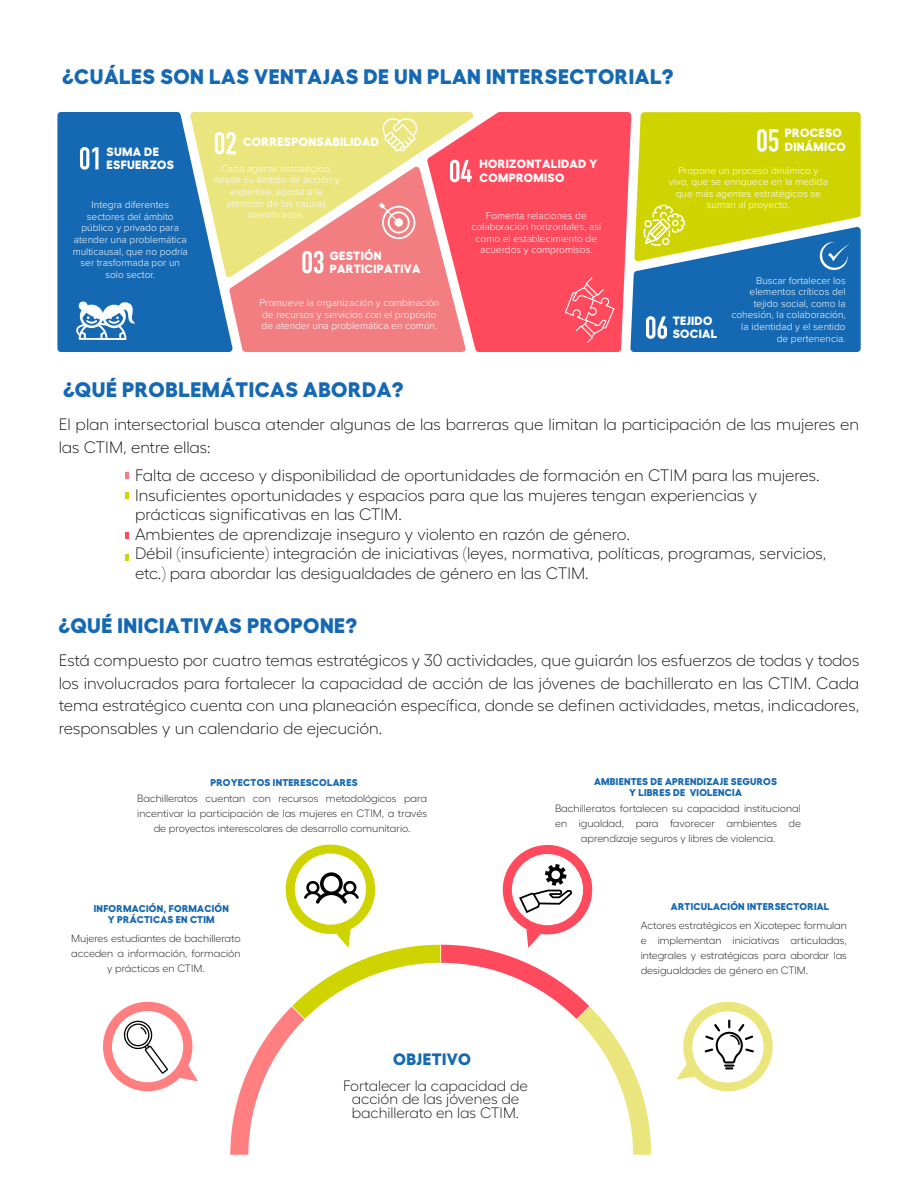
<style>
.page{position:relative;width:918px;height:1188px;background:#fff}
.page>*{position:absolute;margin:0;border:0;box-sizing:border-box;transform-origin:0 0}
.t1{font:800 21px "Fellix";letter-spacing:.025em;color:#1568b2}
.t2{font:300 16.5px/19.5px "Fellix";color:#030508}
.t3{font:800 16.5px "Fellix";letter-spacing:.025em;color:#1568b2}
.t4{font:300 15px/13.5px "Fellix";color:#030508;text-align:center}
.t5{font:800 12px/13.5px "Fellix";letter-spacing:.025em;color:#fff}
.t6{font:300 10.5px/15px "Fellix";color:#030508;text-align:center}
.t7{font:300 10.2px/11.6px "Proxima Nova";color:#fff;text-align:center}
.t8{font:800 9.9px/10.5px "Fellix";letter-spacing:.025em;color:#1568b2;text-align:center}
</style>
<div class="page">
<div style="left:236px;top:112px;width:191px;height:54px;background:#eae57c"></div>
<svg style="left:236px;top:166px;width:191px;height:186px;background:#f0a087"></svg>
<svg style="left:302px;top:251px;width:21px;height:22px"></svg>
<svg style="left:427px;top:112px;width:203px;height:240px;background:#fd5d6b"></svg>
<svg style="left:450px;top:160px;width:22px;height:22px"></svg>
<svg style="left:57px;top:112px;width:179px;height:240px;background:#4082b3"></svg>
<svg style="left:565px;top:277px;width:50px;height:66px;background:#ff5e6f"></svg>
<svg style="left:379px;top:203px;width:36px;height:36px"></svg>
<svg style="left:382px;top:118px;width:35px;height:33px"></svg>
<svg style="left:630px;top:112px;width:231px;height:240px;background:#85aa60"></svg>
<svg style="left:126px;top:472px;width:3px;height:7px"></svg>
<svg style="left:126px;top:493px;width:3px;height:6px"></svg>
<svg style="left:126px;top:532px;width:3px;height:6px"></svg>
<svg style="left:126px;top:554px;width:3px;height:7px"></svg>
<svg style="left:103px;top:1001px;width:95px;height:91px"></svg>
<svg style="left:230px;top:844px;width:421px;height:311px"></svg>
<svg style="left:676px;top:1001px;width:97px;height:91px"></svg>
<p class="t1" style="left:63px;top:60px;width:612px">¿CUÁLES SON LAS VENTAJAS DE UN PLAN INTERSECTORIAL?</p>
<p class="t5" style="left:107px;top:143px;width:69px">SUMA DE<br>ESFUERZOS</p>
<p class="t7" style="left:73px;top:199px;width:117px">Integra diferentes sectores del ámbito público y privado para atender una problemática multicausal, que no podría ser trasformada por un solo sector.</p>
<p class="t5" style="left:243px;top:134px;width:137px">CORRESPONSABILIDAD</p>
<p class="t7" style="left:213px;top:163px;width:128px">Cada agente estratégico, desde su ámbito de acción y expertise, aporta a la atención de las causas identificadas.</p>
<p class="t5" style="left:330px;top:247px;width:92px">GESTIÓN<br>PARTICIPATIVA</p>
<p class="t7" style="left:259px;top:297px;width:182px;text-align:left">Promueve la organización y combinación de recursos y servicios con el propósito de atender una problemática en común.</p>
<p class="t5" style="left:480px;top:156px;width:120px">HORIZONTALIDAD Y<br>COMPROMISO</p>
<p class="t7" style="left:471px;top:210px;width:132px">Fomenta relaciones de colaboración horizontales, así como el establecimiento de acuerdos y compromisos.</p>
<p class="t5" style="left:785px;top:125px;width:62px">PROCESO<br>DINÁMICO</p>
<p class="t7" style="left:669px;top:165px;width:161px">Propone un proceso dinámico y vivo, que se enriquece en la medida que más agentes estratégicos se suman al proyecto.</p>
<p class="t5" style="left:673px;top:313px;width:46px">TEJIDO<br>SOCIAL</p>
<p class="t7" style="left:731px;top:275px;width:116px;text-align:right">Buscar fortalecer los elementos críticos del tejido social, como la cohesión, la colaboración, la identidad y el sentido de pertenencia.</p>
<p class="t1" style="left:63px;top:372px;width:341px">¿QUÉ PROBLEMÁTICAS ABORDA?</p>
<p class="t2" style="left:59px;top:412px;width:802px;line-height:22.5px">El plan intersectorial busca atender algunas de las barreras que limitan la participación de las mujeres en las CTIM, entre ellas:</p>
<p class="t2" style="left:135px;top:464px;width:693px">Falta de acceso y disponibilidad de oportunidades de formación en CTIM para las mujeres.<br>Insuficientes oportunidades y espacios para que las mujeres tengan experiencias y prácticas significativas en las CTIM.<br>Ambientes de aprendizaje inseguro y violento en razón de género.<br>Débil (insuficiente) integración de iniciativas (leyes, normativa, políticas, programas, servicios, etc.) para abordar las desigualdades de género en las CTIM.</p>
<p class="t1" style="left:59px;top:609px;width:300px">¿QUÉ INICIATIVAS PROPONE?</p>
<p class="t2" style="left:59px;top:648px;width:802px;line-height:22.5px;text-align:justify">Está compuesto por cuatro temas estratégicos y 30 actividades, que guiarán los esfuerzos de todas y todos los involucrados para fortalecer la capacidad de acción de las jóvenes de bachillerato en las CTIM. Cada tema estratégico cuenta con una planeación específica, donde se definen actividades, metas, indicadores, responsables y un calendario de ejecución.</p>
<p class="t8" style="left:210px;top:776px;width:149px">PROYECTOS INTERESCOLARES</p>
<p class="t6" style="left:137px;top:789px;width:291px">Bachilleratos cuentan con recursos metodológicos para incentivar la participación de las mujeres en CTIM, a través de proyectos interescolares de desarrollo comunitario.</p>
<p class="t8" style="left:94px;top:901px;width:137px;line-height:11.9px">INFORMACIÓN, FORMACIÓN<br>Y PRÁCTICAS EN CTIM</p>
<p class="t6" style="left:71px;top:930px;width:171px">Mujeres estudiantes de bachillerato acceden a información, formación y prácticas en CTIM.</p>
<p class="t8" style="left:594px;top:775px;width:185px">AMBIENTES DE APRENDIZAJE SEGUROS<br>Y LIBRES DE VIOLENCIA</p>
<p class="t6" style="left:555px;top:800px;width:247px">Bachilleratos fortalecen su capacidad institucional en igualdad, para favorecer ambientes de aprendizaje seguros y libres de violencia.</p>
<p class="t8" style="left:671px;top:900px;width:160px">ARTICULACIÓN INTERSECTORIAL</p>
<p class="t6" style="left:641px;top:917px;width:208px;text-align:justify">Actores estratégicos en Xicotepec formulan e implementan iniciativas articuladas, integrales y estratégicas para abordar las desigualdades de género en CTIM.</p>
<p class="t3" style="left:393px;top:1046px;width:79px">OBJETIVO</p>
<p class="t4" style="left:343px;top:1077px;width:186px">Fortalecer la capacidad de acción de las jóvenes de bachillerato en las CTIM.</p>
</div>
